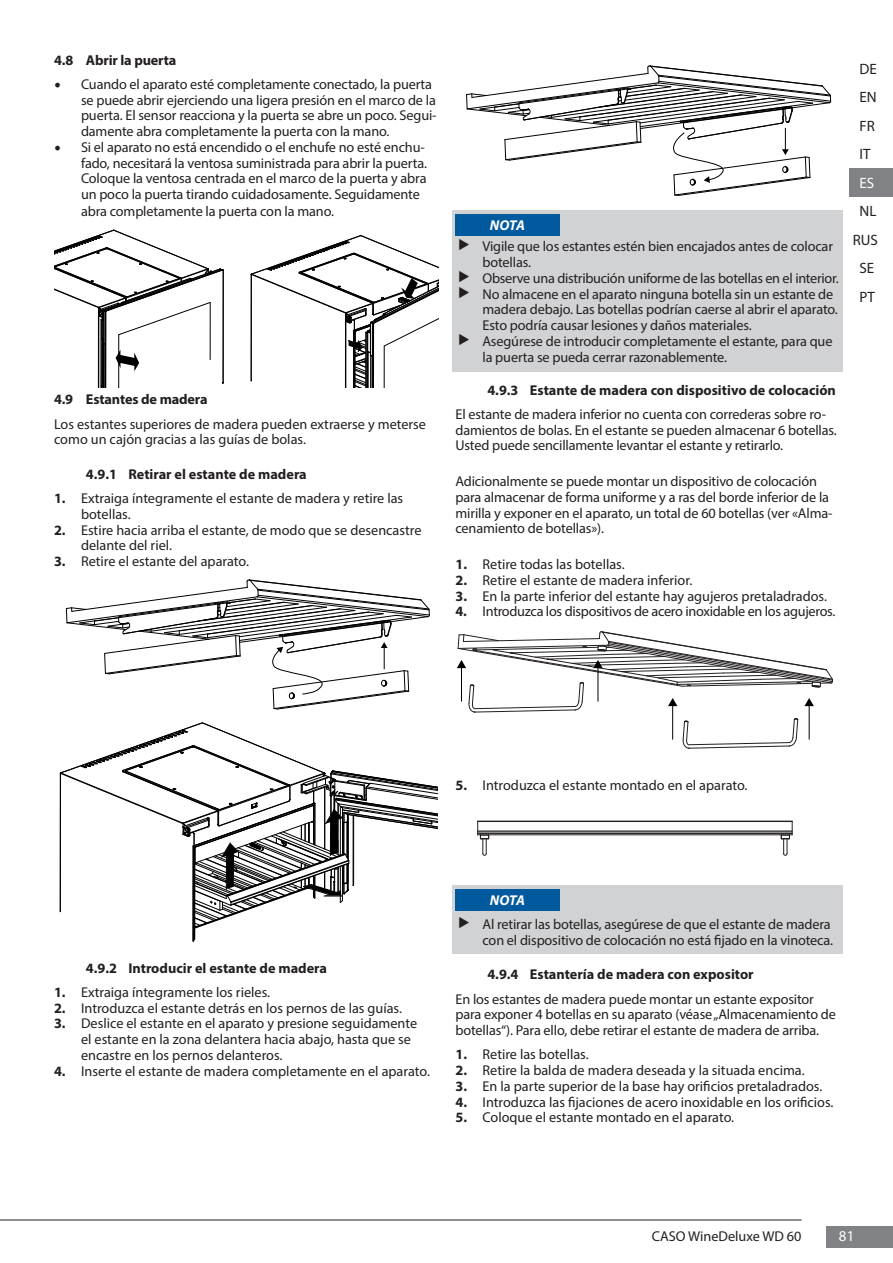
<style>
.page{position:relative;width:893px;height:1263px;background:#fff}
.page>*{position:absolute;margin:0;border:0;box-sizing:border-box;transform-origin:0 0}
.t1{font:15px/28.5px "Myriad Pro";color:#231f20}
.t2{font:15px "Myriad Pro";color:#fff}
.t3{font:14.25px/15.8px "Myriad Pro";letter-spacing:-.01em;color:#231f20}
.t4{font:700 14.25px "Myriad Pro";color:#231f20}
.t5{font:italic 700 14.25px "Myriad Pro";letter-spacing:-.015em;color:#fff}
.s1{font-family:"Minion Pro";font-size:18px}
.s2{font-weight:700}
</style>
<div class="page">
<hr style="left:0;top:1219px;width:802px;height:1px;background:#231f20">
<div style="left:826px;top:1226px;width:67px;height:22px;background:#808285"></div>
<div style="left:850px;top:168px;width:43px;height:28px;background:#808285"></div>
<hr style="left:98px;top:316px;width:1px;height:71px;background:#000001">
<hr style="left:101px;top:320px;width:1px;height:67px;background:#000001">
<hr style="left:102px;top:340px;width:1px;height:46px;background:#000001">
<hr style="left:103px;top:343px;width:1px;height:44px;background:#000001">
<hr style="left:105px;top:312px;width:1px;height:75px;background:#000001">
<hr style="left:118px;top:335px;width:1px;height:52px;background:#000001">
<hr style="left:223px;top:270px;width:1px;height:112px;background:#000001">
<svg style="left:54px;top:230px;width:170px;height:141px"></svg>
<svg style="left:251px;top:235px;width:188px;height:152px"></svg>
<svg style="left:66px;top:579px;width:364px;height:131px"></svg>
<hr style="left:193px;top:846px;width:1px;height:95px;background:#000001">
<hr style="left:194px;top:847px;width:1px;height:92px;background:#000001">
<svg style="left:60px;top:722px;width:377px;height:207px"></svg>
<svg style="left:466px;top:65px;width:365px;height:131px"></svg>
<div style="left:452px;top:210px;width:390px;height:161px;background:#d1d2d4"></div>
<div style="left:455px;top:214px;width:104px;height:21px;background:#015a9d"></div>
<div style="left:452px;top:885px;width:390px;height:69px;background:#d1d2d4"></div>
<div style="left:455px;top:889px;width:104px;height:21px;background:#015a9d"></div>
<svg style="left:457px;top:631px;width:376px;height:118px"></svg>
<hr style="left:478px;top:834px;width:314px;height:1px;background:#231f20">
<hr style="left:478px;top:833px;width:314px;height:1px;background:#231f20">
<hr style="left:478px;top:831px;width:314px;height:1px;background:#231f20">
<hr style="left:478px;top:821px;width:314px;height:1px;background:#231f20">
<svg style="left:477px;top:821px;width:12px;height:35px"></svg>
<svg style="left:780px;top:821px;width:13px;height:35px"></svg>
<p class="t4" style="left:54px;top:51px;width:124px">4.8 Abrir la puerta</p>
<p class="t3" style="left:81px;top:76px;width:357px;text-indent:-27px"><span class="s1">•</span> Cuando el aparato esté completamente conectado, la puerta se puede abrir ejerciendo una ligera presión en el marco de la puerta. El sensor reacciona y la puerta se abre un poco. Segui&shy;damente abra completamente la puerta con la mano.</p>
<p class="t3" style="left:81px;top:139px;width:348px;text-indent:-27px"><span class="s1">•</span> Si el aparato no está encendido o el enchufe no esté enchu&shy;fado, necesitará la ventosa suministrada para abrir la puerta.<br>Coloque la ventosa centrada en el marco de la puerta y abra un poco la puerta tirando cuidadosamente. Seguidamente</p>
<p class="t3" style="left:81px;top:203px;width:254px">abra completamente la puerta con la mano.</p>
<p class="t4" style="left:54px;top:390px;width:155px">4.9 Estantes de madera</p>
<p class="t3" style="left:54px;top:416px;width:374px">Los estantes superiores de madera pueden extraerse y meterse como un cajón gracias a las guías de bolas.</p>
<p class="t4" style="left:86px;top:465px;width:222px">4.9.1 Retirar el estante de madera</p>
<p class="t3" style="left:81px;top:490px;width:324px;text-indent:-27px"><span class="s2">1.</span> Extraiga íntegramente el estante de madera y retire las botellas.</p>
<p class="t3" style="left:81px;top:522px;width:342px;text-indent:-27px"><span class="s2">2.</span> Estire hacia arriba el estante, de modo que se desencastre delante del riel.</p>
<p class="t3" style="left:54px;top:553px;width:196px"><span class="s2">3.</span> Retire el estante del aparato.</p>
<p class="t5" style="left:490px;top:216px;width:37px">NOTA</p>
<p class="t3" style="left:482px;top:238px;width:358px">Vigile que los estantes estén bien encajados antes de colocar botellas.<br>Observe una distribución uniforme de las botellas en el interior.<br>No almacene en el aparato ninguna botella sin un estante de madera debajo. Las botellas podrían caerse al abrir el aparato.<br>Esto podría causar lesiones y daños materiales.<br>Asegúrese de introducir completamente el estante, para que la puerta se pueda cerrar razonablemente.</p>
<p class="t4" style="left:487px;top:380px;width:350px">4.9.3 Estante de madera con dispositivo de colocación</p>
<p class="t3" style="left:455px;top:406px;width:383px">El estante de madera inferior no cuenta con correderas sobre ro&shy;damientos de bolas. En el estante se pueden almacenar 6 botellas.<br>Usted puede sencillamente levantar el estante y retirarlo.</p>
<p class="t3" style="left:455px;top:473px;width:379px">Adicionalmente se puede montar un dispositivo de colocación para almacenar de forma uniforme y a ras del borde inferior de la mirilla y exponer en el aparato, un total de 60 botellas (ver «Alma&shy;cenamiento de botellas»).</p>
<p class="t3" style="left:455px;top:556px;width:171px"><span class="s2">1.</span> Retire todas las botellas.</p>
<p class="t3" style="left:455px;top:572px;width:238px"><span class="s2">2.</span> Retire el estante de madera inferior.</p>
<p class="t3" style="left:455px;top:588px;width:373px"><span class="s2">3.</span> En la parte inferior del estante hay agujeros pretaladrados.</p>
<p class="t3" style="left:455px;top:603px;width:381px"><span class="s2">4.</span> Introduzca los dispositivos de acero inoxidable en los agujeros.</p>
<p class="t1" style="left:859px;top:54px;width:19px">DE<br>EN<br>FR<br>IT</p>
<p class="t2" style="left:859px;top:174px;width:16px">ES</p>
<p class="t1" style="left:859px;top:197px;width:18px">NL</p>
<p class="t1" style="left:853px;top:225px;width:27px">RUS</p>
<p class="t1" style="left:859px;top:254px;width:16px">SE</p>
<p class="t1" style="left:859px;top:282px;width:17px">PT</p>
<p class="t3" style="left:455px;top:777px;width:294px"><span class="s2">5.</span> Introduzca el estante montado en el aparato.</p>
<p class="t4" style="left:86px;top:958px;width:243px">4.9.2 Introducir el estante de madera</p>
<p class="t3" style="left:54px;top:984px;width:218px"><span class="s2">1.</span> Extraiga íntegramente los rieles.</p>
<p class="t3" style="left:54px;top:1000px;width:349px"><span class="s2">2.</span> Introduzca el estante detrás en los pernos de las guías.</p>
<p class="t3" style="left:81px;top:1015px;width:338px;text-indent:-27px"><span class="s2">3.</span> Deslice el estante en el aparato y presione seguidamente el estante en la zona delantera hacia abajo, hasta que se encastre en los pernos delanteros.</p>
<p class="t3" style="left:54px;top:1063px;width:377px"><span class="s2">4.</span> Inserte el estante de madera completamente en el aparato.</p>
<p class="t5" style="left:490px;top:891px;width:37px">NOTA</p>
<p class="t3" style="left:482px;top:916px;width:352px">Al retirar las botellas, asegúrese de que el estante de madera con el dispositivo de colocación no está fijado en la vinoteca.</p>
<p class="t4" style="left:487px;top:965px;width:268px">4.9.4 Estantería de madera con expositor</p>
<p class="t3" style="left:455px;top:991px;width:382px">En los estantes de madera puede montar un estante expositor para exponer 4 botellas en su aparato (véase „Almacenamiento de botellas“). Para ello, debe retirar el estante de madera de arriba.</p>
<p class="t3" style="left:455px;top:1046px;width:135px"><span class="s2">1.</span> Retire las botellas.</p>
<p class="t3" style="left:455px;top:1062px;width:351px"><span class="s2">2.</span> Retire la balda de madera deseada y la situada encima.</p>
<p class="t3" style="left:455px;top:1078px;width:368px"><span class="s2">3.</span> En la parte superior de la base hay orificios pretaladrados.</p>
<p class="t3" style="left:455px;top:1094px;width:379px"><span class="s2">4.</span> Introduzca las fijaciones de acero inoxidable en los orificios.</p>
<p class="t3" style="left:455px;top:1109px;width:280px"><span class="s2">5.</span> Coloque el estante montado en el aparato.</p>
<p class="t3" style="left:652px;top:1228px;width:151px">CASO WineDeluxe WD 60</p>
<p class="t2" style="left:839px;top:1227px;width:17px">81</p>
</div>
